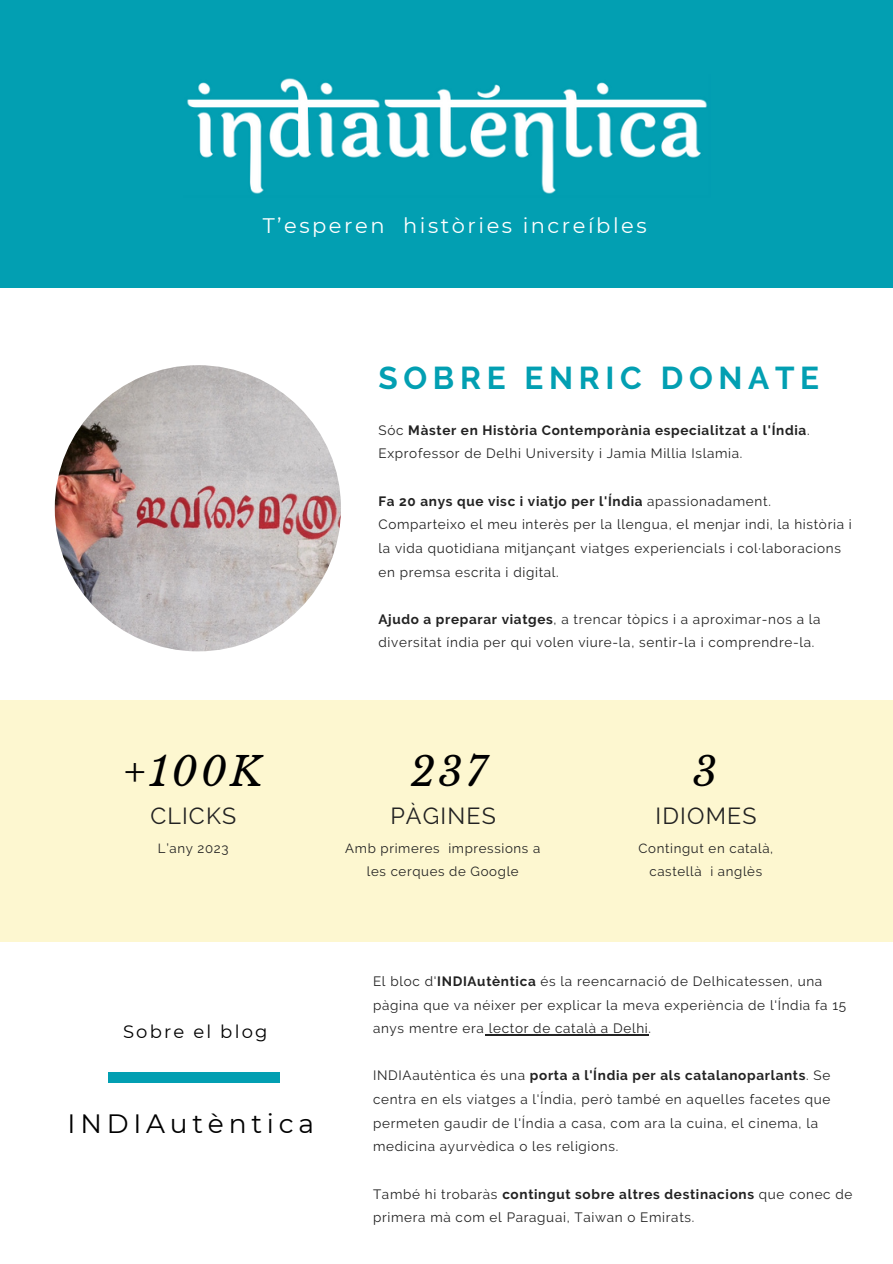
<style>
.page{position:relative;width:893px;height:1264px;background:#fff}
.page>*{position:absolute;margin:0;border:0;box-sizing:border-box;transform-origin:0 0}
.t1{font:italic 39.75px "Libre Baskerville";letter-spacing:.08em;color:#000}
.t2{font:700 31.5px "Raleway";letter-spacing:.18em;color:#029fb2}
.t3{font:26.4px "Montserrat";letter-spacing:.18em;color:#000}
.t4{font:23.1px "Raleway";letter-spacing:.05em;color:#222}
.t5{font:21px "Montserrat";letter-spacing:.12em;color:#fff}
.t6{font:18px "Montserrat";letter-spacing:.12em;color:#000}
.t7{font:13.5px/23.5px "Raleway";letter-spacing:.05em;color:#222}
.t8{font:13.2px "Raleway";letter-spacing:.05em;color:#222}
.s1{font-weight:700}
</style>
<div class="page">
<div style="left:0;top:0;width:892px;height:287px;background:#029fb2"></div>
<div style="left:0;top:701px;width:892px;height:240px;background:#fdf7d0"></div>
<img style="left:55px;top:365px;width:286px;height:286px;border-radius:50%">
<div style="left:109px;top:1072px;width:171px;height:10px;background:#029fb2"></div>
<img style="left:187px;top:78px;width:520px;height:116px">
<hr style="left:484px;top:1034px;width:164px;height:1px;background:#222">
<h1 class="t5" style="left:263px;top:213px;width:385px">T’esperen històries increíbles</h1>
<p class="t2" style="left:378px;top:359px;width:442px">SOBRE ENRIC DONATE</p>
<h5 class="t7" style="left:378px;top:418px;width:432px">Sóc <span class="s1">Màster en Història Contemporània especialitzat a l'Índia</span>.<br>Exprofessor de Delhi University i Jamia Millia Islamia.</h5>
<h2 class="t7" style="left:378px;top:489px;width:475px"><span class="s1">Fa 20 anys que visc i viatjo per l'Índia</span> apassionadament.<br>Comparteixo el meu interès per la llengua, el menjar indi, la història i la vida quotidiana mitjançant viatges experiencials i col·laboracions en premsa escrita i digital.</h2>
<p class="t7" style="left:378px;top:607px;width:443px"><span class="s1">Ajudo a preparar viatges</span>, a trencar tòpics i a aproximar-nos a la diversitat índia per qui volen viure-la, sentir-la i comprendre-la.</p>
<h1 class="t1" style="left:123px;top:747px;width:141px">+100K</h1>
<h4 class="t1" style="left:410px;top:747px;width:78px">237</h4>
<h4 class="t1" style="left:692px;top:747px;width:26px">3</h4>
<p class="t4" style="left:150px;top:802px;width:87px">CLICKS</p>
<p class="t4" style="left:390px;top:802px;width:107px">PÀGINES</p>
<p class="t4" style="left:655px;top:802px;width:102px">IDIOMES</p>
<p class="t8" style="left:158px;top:841px;width:72px">L’any 2023</p>
<h4 class="t8" style="left:345px;top:841px;width:196px">Amb primeres impressions a</h4>
<p class="t8" style="left:367px;top:863px;width:153px">les cerques de Google</p>
<p class="t8" style="left:638px;top:841px;width:136px">Contingut en català,</p>
<h6 class="t8" style="left:649px;top:863px;width:114px">castellà i anglès</h6>
<h3 class="t6" style="left:123px;top:1020px;width:146px">Sobre el blog</h3>
<p class="t3" style="left:68px;top:1107px;width:248px">INDIAutèntica</p>
<p class="t7" style="left:373px;top:969px;width:474px">El bloc d'<span class="s1">INDIAutèntica</span> és la reencarnació de Delhicatessen, una pàgina que va néixer per explicar la meva experiència de l'Índia fa 15 anys mentre era lector de català a Delhi.</p>
<p class="t7" style="left:373px;top:1063px;width:458px">INDIAautèntica és una <span class="s1">porta a l'Índia per als catalanoparlants</span>. Se centra en els viatges a l'Índia, però també en aquelles facetes que permeten gaudir de l'Índia a casa, com ara la cuina, el cinema, la medicina ayurvèdica o les religions.</p>
<p class="t7" style="left:373px;top:1181px;width:481px">També hi trobaràs <span class="s1">contingut sobre altres destinacions</span> que conec de primera mà com el Paraguai, Taiwan o Emirats.</p>
</div>
